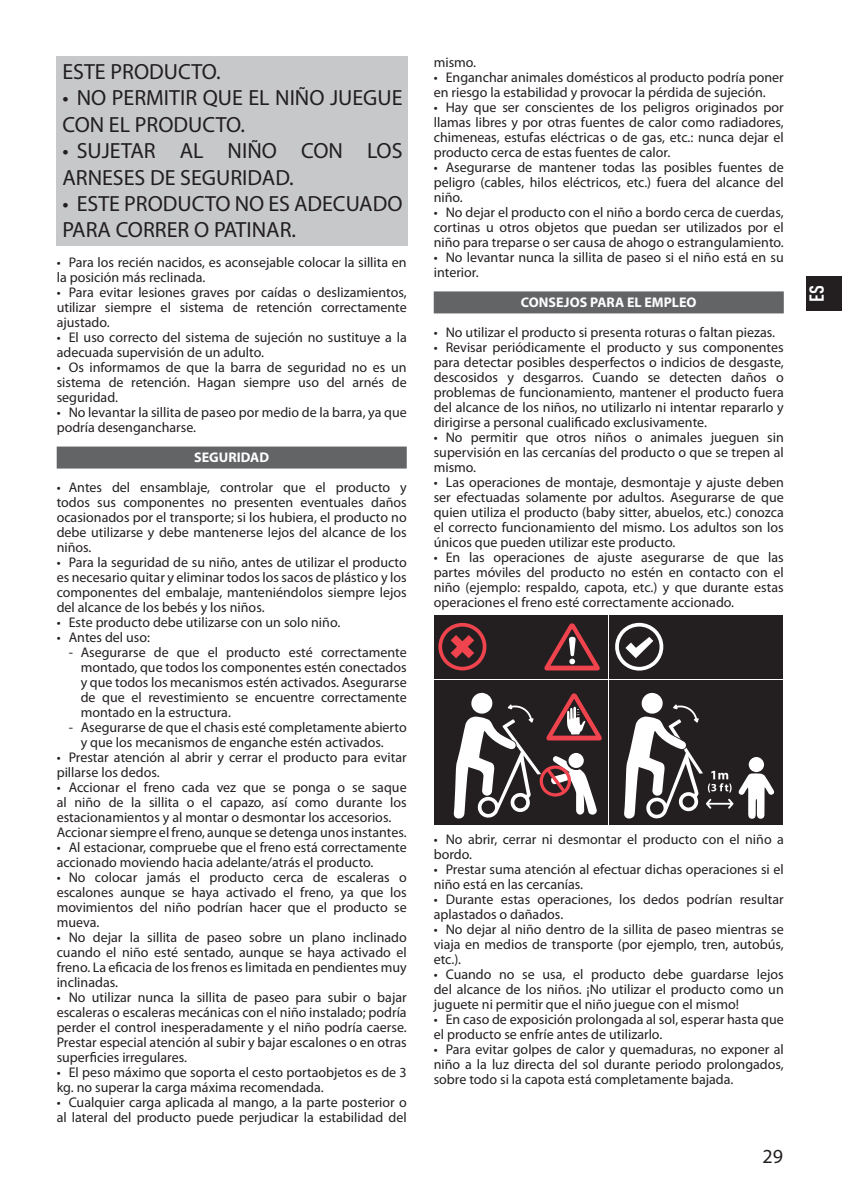
<style>
.page{position:relative;width:842px;height:1191px;background:#fff}
.page>*{position:absolute;margin:0;border:0;box-sizing:border-box;transform-origin:0 0}
.t1{font:22px/26.4px "Myriad Pro";color:#231f20}
.t2{font:20px "Myriad Pro";color:#231f20}
.t3{font:700 condensed 20px "DIN Pro";color:#fff}
.t4{font:14px/15px "Myriad Pro";color:#231f20;text-align:justify}
.t5{font:700 14px "Myriad Pro";color:#fff}
</style>
<div class="page">
<div style="left:806px;top:276px;width:36px;height:34px;background:#231f20"></div>
<div style="left:57px;top:57px;width:351px;height:189px;background:#c6c8ca"></div>
<div style="left:57px;top:446px;width:350px;height:22px;background:#636466"></div>
<div style="left:434px;top:291px;width:350px;height:22px;background:#636466"></div>
<div style="left:610px;top:615px;width:173px;height:63px;background:#231f20"></div>
<svg style="left:615px;top:623px;width:49px;height:47px"></svg>
<div style="left:434px;top:615px;width:173px;height:63px;background:#231f20"></div>
<svg style="left:438px;top:623px;width:49px;height:47px"></svg>
<svg style="left:544px;top:623px;width:56px;height:47px"></svg>
<div style="left:434px;top:681px;width:173px;height:144px;background:#231f20"></div>
<svg style="left:453px;top:693px;width:149px;height:125px"></svg>
<div style="left:610px;top:681px;width:173px;height:144px;background:#231f20"></div>
<svg style="left:624px;top:693px;width:150px;height:126px"></svg>
<h1 class="t1" style="left:62px;top:60px;width:160px">ESTE PRODUCTO.</h1>
<h1 class="t1" style="left:62px;top:86px;width:342px">• NO PERMITIR QUE EL NIÑO JUEGUE<br>CON EL PRODUCTO.</h1>
<h1 class="t1" style="left:62px;top:139px;width:342px">• SUJETAR AL NIÑO CON LOS<br>ARNESES DE SEGURIDAD.</h1>
<h1 class="t1" style="left:62px;top:192px;width:342px">• ESTE PRODUCTO NO ES ADECUADO<br>PARA CORRER O PATINAR.</h1>
<p class="t4" style="left:57px;top:256px;width:352px">• Para los recién nacidos, es aconsejable colocar la sillita en la posición más reclinada.</p>
<p class="t4" style="left:57px;top:286px;width:352px">• Para evitar lesiones graves por caídas o deslizamientos, utilizar siempre el sistema de retención correctamente ajustado.</p>
<p class="t4" style="left:57px;top:331px;width:352px">• El uso correcto del sistema de sujeción no sustituye a la adecuada supervisión de un adulto.</p>
<p class="t4" style="left:57px;top:361px;width:352px">• Os informamos de que la barra de seguridad no es un sistema de retención. Hagan siempre uso del arnés de seguridad.</p>
<p class="t4" style="left:57px;top:406px;width:352px">• No levantar la sillita de paseo por medio de la barra, ya que podría desengancharse.</p>
<p class="t5" style="left:194px;top:452px;width:76px">SEGURIDAD</p>
<p class="t4" style="left:57px;top:481px;width:352px">• Antes del ensamblaje, controlar que el producto y todos sus componentes no presenten eventuales daños ocasionados por el transporte; si los hubiera, el producto no debe utilizarse y debe mantenerse lejos del alcance de los niños.</p>
<p class="t4" style="left:57px;top:556px;width:352px">• Para la seguridad de su niño, antes de utilizar el producto es necesario quitar y eliminar todos los sacos de plástico y los componentes del embalaje, manteniéndolos siempre lejos del alcance de los bebés y los niños.</p>
<p class="t4" style="left:57px;top:616px;width:285px">• Este producto debe utilizarse con un solo niño.</p>
<p class="t4" style="left:57px;top:631px;width:95px">• Antes del uso:</p>
<p class="t4" style="left:81px;top:646px;width:328px;text-indent:-12px">- Asegurarse de que el producto esté correctamente montado, que todos los componentes estén conectados y que todos los mecanismos estén activados. Asegurarse de que el revestimiento se encuentre correctamente montado en la estructura.</p>
<p class="t4" style="left:81px;top:721px;width:328px;text-indent:-12px">- Asegurarse de que el chasis esté completamente abierto y que los mecanismos de enganche estén activados.</p>
<p class="t4" style="left:57px;top:751px;width:351px">• Prestar atención al abrir y cerrar el producto para evitar pillarse los dedos.</p>
<p class="t4" style="left:57px;top:781px;width:351px;text-align:left">• Accionar el freno cada vez que se ponga o se saque al niño de la sillita o el capazo, así como durante los estacionamientos y al montar o desmontar los accesorios.<br>Accionar siempre el freno, aunque se detenga unos instantes.</p>
<p class="t4" style="left:57px;top:841px;width:352px">• Al estacionar, compruebe que el freno está correctamente accionado moviendo hacia adelante/atrás el producto.</p>
<p class="t4" style="left:57px;top:871px;width:352px">• No colocar jamás el producto cerca de escaleras o escalones aunque se haya activado el freno, ya que los movimientos del niño podrían hacer que el producto se mueva.</p>
<p class="t4" style="left:57px;top:931px;width:352px">• No dejar la sillita de paseo sobre un plano inclinado cuando el niño esté sentado, aunque se haya activado el freno. La eficacia de los frenos es limitada en pendientes muy inclinadas.</p>
<p class="t4" style="left:57px;top:991px;width:352px">• No utilizar nunca la sillita de paseo para subir o bajar escaleras o escaleras mecánicas con el niño instalado; podría perder el control inesperadamente y el niño podría caerse.<br>Prestar especial atención al subir y bajar escalones o en otras superficies irregulares.</p>
<p class="t4" style="left:57px;top:1066px;width:351px">• El peso máximo que soporta el cesto portaobjetos es de 3 kg. no superar la carga máxima recomendada.</p>
<p class="t4" style="left:57px;top:1096px;width:352px">• Cualquier carga aplicada al mango, a la parte posterior o al lateral del producto puede perjudicar la estabilidad del</p>
<p class="t4" style="left:434px;top:56px;width:44px">mismo.</p>
<p class="t4" style="left:434px;top:71px;width:351px">• Enganchar animales domésticos al producto podría poner en riesgo la estabilidad y provocar la pérdida de sujeción.</p>
<p class="t4" style="left:434px;top:101px;width:352px">• Hay que ser conscientes de los peligros originados por llamas libres y por otras fuentes de calor como radiadores, chimeneas, estufas eléctricas o de gas, etc.: nunca dejar el producto cerca de estas fuentes de calor.</p>
<p class="t4" style="left:434px;top:161px;width:351px">• Asegurarse de mantener todas las posibles fuentes de peligro (cables, hilos eléctricos, etc.) fuera del alcance del niño.</p>
<p class="t4" style="left:434px;top:206px;width:352px">• No dejar el producto con el niño a bordo cerca de cuerdas, cortinas u otros objetos que puedan ser utilizados por el niño para treparse o ser causa de ahogo o estrangulamiento.</p>
<p class="t4" style="left:434px;top:251px;width:351px">• No levantar nunca la sillita de paseo si el niño está en su interior.</p>
<p class="t5" style="left:521px;top:297px;width:177px">CONSEJOS PARA EL EMPLEO</p>
<p class="t4" style="left:434px;top:326px;width:343px">• No utilizar el producto si presenta roturas o faltan piezas.</p>
<p class="t4" style="left:434px;top:341px;width:352px">• Revisar periódicamente el producto y sus componentes para detectar posibles desperfectos o indicios de desgaste, descosidos y desgarros. Cuando se detecten daños o problemas de funcionamiento, mantener el producto fuera del alcance de los niños, no utilizarlo ni intentar repararlo y dirigirse a personal cualificado exclusivamente.</p>
<p class="t4" style="left:434px;top:431px;width:352px">• No permitir que otros niños o animales jueguen sin supervisión en las cercanías del producto o que se trepen al mismo.</p>
<p class="t4" style="left:434px;top:476px;width:352px">• Las operaciones de montaje, desmontaje y ajuste deben ser efectuadas solamente por adultos. Asegurarse de que quien utiliza el producto (baby sitter, abuelos, etc.) conozca el correcto funcionamiento del mismo. Los adultos son los únicos que pueden utilizar este producto.</p>
<p class="t4" style="left:434px;top:551px;width:352px">• En las operaciones de ajuste asegurarse de que las partes móviles del producto no estén en contacto con el niño (ejemplo: respaldo, capota, etc.) y que durante estas operaciones el freno esté correctamente accionado.</p>
<h2 class="t3" style="left:805px;top:302px;width:18px;rotate:-90deg">ES</h2>
<p class="t4" style="left:434px;top:832px;width:352px">• No abrir, cerrar ni desmontar el producto con el niño a bordo.</p>
<p class="t4" style="left:434px;top:862px;width:352px">• Prestar suma atención al efectuar dichas operaciones si el niño está en las cercanías.</p>
<p class="t4" style="left:434px;top:892px;width:352px">• Durante estas operaciones, los dedos podrían resultar aplastados o dañados.</p>
<p class="t4" style="left:434px;top:922px;width:352px">• No dejar al niño dentro de la sillita de paseo mientras se viaja en medios de transporte (por ejemplo, tren, autobús, etc.).</p>
<p class="t4" style="left:434px;top:967px;width:352px">• Cuando no se usa, el producto debe guardarse lejos del alcance de los niños. ¡No utilizar el producto como un juguete ni permitir que el niño juegue con el mismo!</p>
<p class="t4" style="left:434px;top:1012px;width:352px">• En caso de exposición prolongada al sol, esperar hasta que el producto se enfríe antes de utilizarlo.</p>
<p class="t4" style="left:434px;top:1042px;width:352px">• Para evitar golpes de calor y quemaduras, no exponer al niño a la luz directa del sol durante periodo prolongados, sobre todo si la capota está completamente bajada.</p>
<h2 class="t2" style="left:763px;top:1148px;width:22px">29</h2>
</div>
